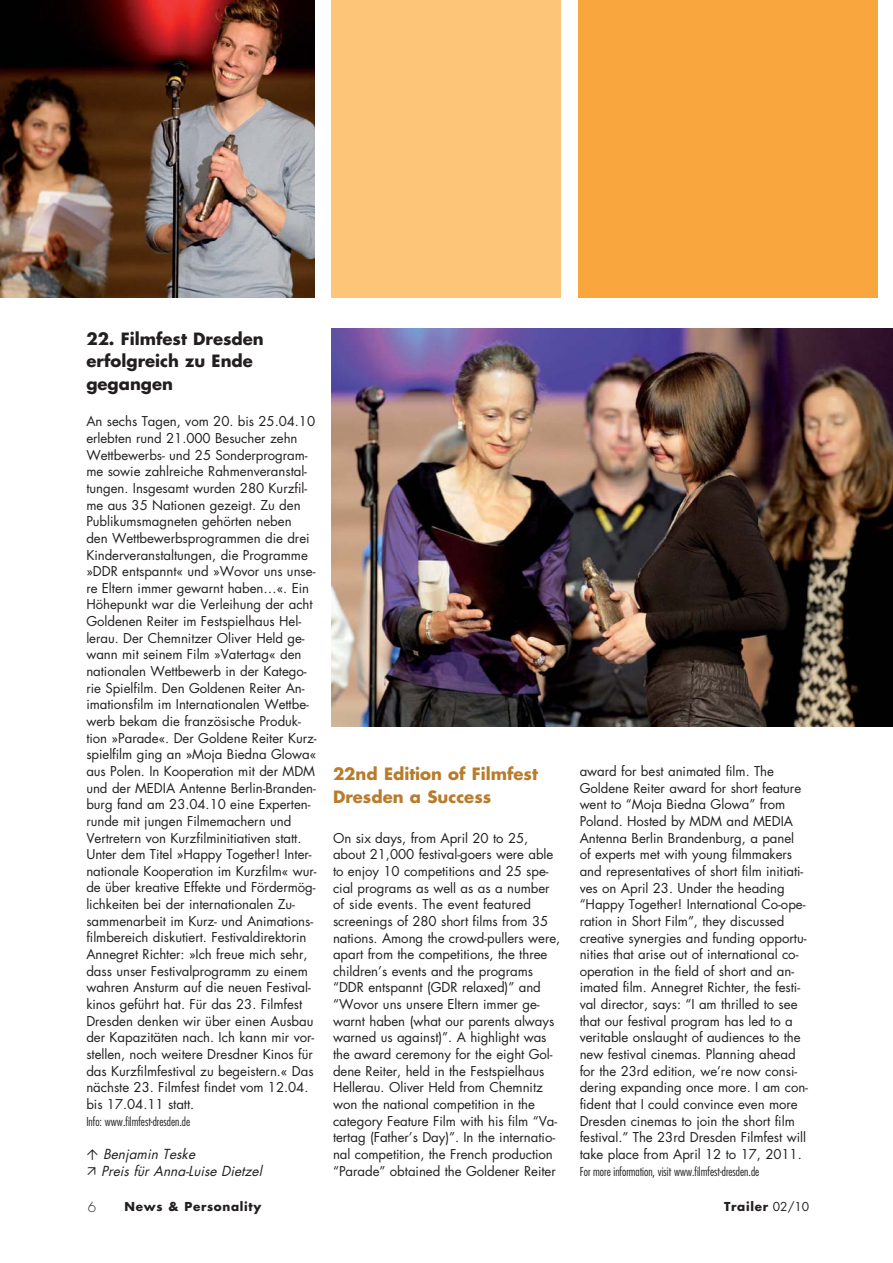
<style>
.page{position:relative;width:893px;height:1263px;background:#fff}
.page>*{position:absolute;margin:0;border:0;box-sizing:border-box;transform-origin:0 0}
.t1{font:700 16.5px/22.5px "Futura LT";color:#231f20}
.t2{font:700 16.5px/22.5px "Futura LT";color:#b97c2c}
.t3{font:italic 13.5px/16.6px "Futura LT";color:#231f20}
.t4{font:300 13.5px "Futura";color:#231f20}
.t5{font:13.2px/16.6px "Futura LT";letter-spacing:-.005em;color:#231f20}
.t6{font:300 condensed 12px "Futura";color:#231f20}
.t7{font:700 12px "Futura LT";letter-spacing:.055em;color:#231f20}
.s1{font-weight:400}
</style>
<div class="page">
<img style="left:331px;top:329px;width:561px;height:398px">
<div style="left:578px;top:0;width:300px;height:298px;background:#faa63f"></div>
<div style="left:331px;top:0;width:230px;height:298px;background:#fdc578"></div>
<img style="left:0;top:0;width:314px;height:298px">
<p class="t1" style="left:86px;top:329px;width:179px">22. Filmfest Dresden erfolgreich zu Ende gegangen</p>
<p class="t5" style="left:86px;top:414px;width:232px">An sechs Tagen, vom 20. bis 25.04.10 erlebten rund 21.000 Besucher zehn Wettbewerbs- und 25 Sonderprogram&shy;me sowie zahlreiche Rahmenveranstal&shy;tungen. Insgesamt wurden 280 Kurzfil&shy;me aus 35 Nationen gezeigt. Zu den Publikumsmagneten gehörten neben<br>den Wettbewerbsprogrammen die drei Kinderveranstaltungen, die Programme »DDR entspannt« und »Wovor uns unse&shy;re Eltern immer gewarnt haben…«. Ein Höhepunkt war die Verleihung der acht Goldenen Reiter im Festspielhaus Hel&shy;lerau. Der Chemnitzer Oliver Held ge&shy;wann mit seinem Film »Vatertag« den nationalen Wettbewerb in der Katego&shy;rie Spielfilm. Den Goldenen Reiter An&shy;imationsfilm im Internationalen Wettbe&shy;werb bekam die französische Produk&shy;tion »Parade«. Der Goldene Reiter Kurz&shy;spielfilm ging an »Moja Biedna Glowa« aus Polen. In Kooperation mit der MDM und der MEDIA Antenne Berlin-Branden&shy;burg fand am 23.04.10 eine Experten&shy;runde mit jungen Filmemachern und Vertretern von Kurzfilminitiativen statt.<br>Unter dem Titel »Happy Together! Inter&shy;nationale Kooperation im Kurzfilm« wur&shy;de über kreative Effekte und Fördermög&shy;lichkeiten bei der internationalen Zu&shy;sammenarbeit im Kurz- und Animations&shy;filmbereich diskutiert. Festivaldirektorin Annegret Richter: »Ich freue mich sehr, dass unser Festivalprogramm zu einem wahren Ansturm auf die neuen Festival&shy;kinos geführt hat. Für das 23. Filmfest Dresden denken wir über einen Ausbau der Kapazitäten nach. Ich kann mir vor&shy;stellen, noch weitere Dresdner Kinos für das Kurzfilmfestival zu begeistern.« Das nächste 23. Filmfest findet vom 12.04. bis 17.04.11 statt.</p>
<p class="t6" style="left:86px;top:1116px;width:105px">Info: www.filmfest-dresden.de</p>
<p class="t3" style="left:101px;top:1147px;width:165px">Benjamin Teske<br>Preis für Anna-Luise Dietzel</p>
<p class="t2" style="left:333px;top:764px;width:206px">22nd Edition of Filmfest<br>Dresden a Success</p>
<p class="t5" style="left:333px;top:831px;width:229px">On six days, from April 20 to 25, about 21,000 festival-goers were able to enjoy 10 competitions and 25 spe&shy;cial programs as well as as a number of side events. The event featured screenings of 280 short films from 35 nations. Among the crowd-pullers were, apart from the competitions, the three children’s events and the programs “DDR entspannt (GDR relaxed)” and “Wovor uns unsere Eltern immer ge&shy;warnt haben (what our parents always warned us against)”. A highlight was the award ceremony for the eight Gol&shy;dene Reiter, held in the Festspielhaus Hellerau. Oliver Held from Chemnitz won the national competition in the category Feature Film with his film “Va&shy;tertag (Father’s Day)”. In the internatio&shy;nal competition, the French production “Parade” obtained the Goldener Reiter</p>
<p class="t5" style="left:580px;top:764px;width:230px">award for best animated film. The Goldene Reiter award for short feature went to “Moja Biedna Glowa” from Poland. Hosted by MDM and MEDIA Antenna Berlin Brandenburg, a panel of experts met with young filmmakers and representatives of short film initiati&shy;ves on April 23. Under the heading “Happy Together! International Co-ope&shy;ration in Short Film”, they discussed creative synergies and funding opportu&shy;nities that arise out of international co&shy;operation in the field of short and an&shy;imated film. Annegret Richter, the festi&shy;val director, says: “I am thrilled to see that our festival program has led to a veritable onslaught of audiences to the new festival cinemas. Planning ahead for the 23rd edition, we’re now consi&shy;dering expanding once more. I am con&shy;fident that I could convince even more Dresden cinemas to join the short film festival.” The 23rd Dresden Filmfest will take place from April 12 to 17, 2011.</p>
<p class="t6" style="left:580px;top:1166px;width:181px">For more information, visit www.filmfest-dresden.de</p>
<p class="t4" style="left:88px;top:1201px;width:10px">6</p>
<p class="t7" style="left:125px;top:1201px;width:138px">News &amp; Personality</p>
<p class="t7" style="left:724px;top:1201px;width:87px">Trailer <span class="s1">02/10</span></p>
</div>
